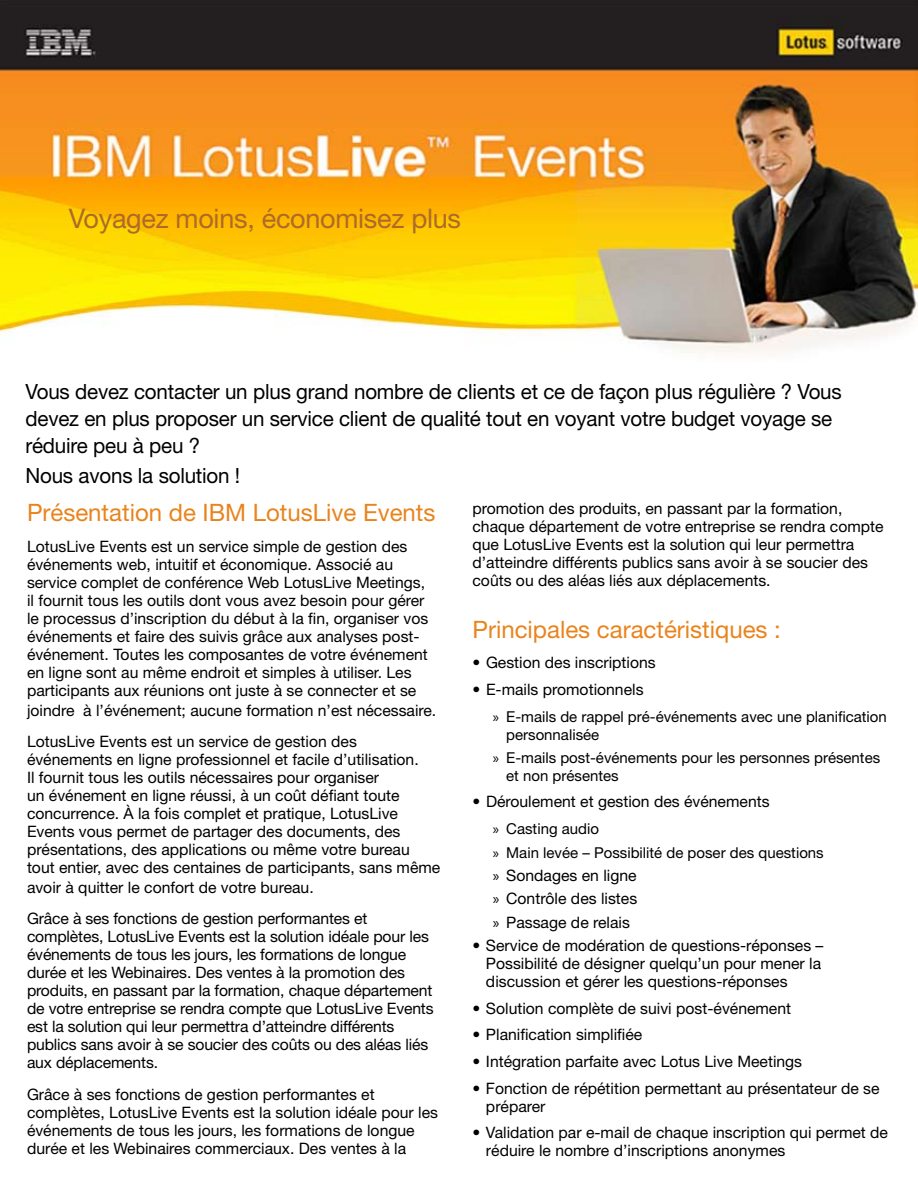
<style>
.page{position:relative;width:918px;height:1188px;background:#fff}
.page>*{position:absolute;margin:0;border:0;box-sizing:border-box;transform-origin:0 0}
.t1{font:27px "Helvetica Neue";letter-spacing:-.01em;color:#ae6a28}
.t2{font:24px "Helvetica Neue";color:#e9841d}
.t3{font:21px/27px "Helvetica Neue";letter-spacing:-.01em;color:#000}
.t4{font:15.75px/18px "Helvetica Neue";color:#000}
.t5{font:15px/18px "Helvetica Neue";color:#000}
.s1{font-family:"Myriad Pro"}
</style>
<div class="page">
<img style="left:0;top:0;width:918px;height:353px">
<h1 class="t1" style="left:69px;top:202px;width:394px">Voyagez moins, économisez plus</h1>
<h3 class="t3" style="left:26px;top:377px;width:818px">Vous devez contacter un plus grand nombre de clients et ce de façon plus régulière ? Vous devez en plus proposer un service client de qualité tout en voyant votre budget voyage se réduire peu à peu ?</h3>
<h3 class="t3" style="left:26px;top:462px;width:216px">Nous avons la solution !</h3>
<h2 class="t2" style="left:27px;top:498px;width:410px">Présentation de IBM LotusLive Events</h2>
<p class="t4" style="left:27px;top:538px;width:403px">LotusLive Events est un service simple de gestion des événements web, intuitif et économique. Associé au service complet de conférence Web LotusLive Meetings, il fournit tous les outils dont vous avez besoin pour gérer le processus d’inscription du début à la fin, organiser vos événements et faire des suivis grâce aux analyses post&shy;événement. Toutes les composantes de votre événement en ligne sont au même endroit et simples à utiliser. Les participants aux réunions ont juste à se connecter et se</p>
<p class="t4" style="left:27px;top:694px;width:411px;line-height:31.5px">joindre à l’événement; aucune formation n’est nécessaire.<br>LotusLive Events est un service de gestion des</p>
<p class="t4" style="left:27px;top:751px;width:415px">événements en ligne professionnel et facile d’utilisation.<br>Il fournit tous les outils nécessaires pour organiser<br>un événement en ligne réussi, à un coût défiant toute concurrence. À la fois complet et pratique, LotusLive Events vous permet de partager des documents, des présentations, des applications ou même votre bureau tout entier, avec des centaines de participants, sans même</p>
<p class="t4" style="left:27px;top:871px;width:342px;line-height:31.5px">avoir à quitter le confort de votre bureau.<br>Grâce à ses fonctions de gestion performantes et</p>
<p class="t4" style="left:27px;top:928px;width:408px">complètes, LotusLive Events est la solution idéale pour les événements de tous les jours, les formations de longue durée et les Webinaires. Des ventes à la promotion des produits, en passant par la formation, chaque département de votre entreprise se rendra compte que LotusLive Events est la solution qui leur permettra d’atteindre différents publics sans avoir à se soucier des coûts ou des aléas liés aux déplacements.</p>
<p class="t4" style="left:27px;top:1085px;width:413px">Grâce à ses fonctions de gestion performantes et complètes, LotusLive Events est la solution idéale pour les événements de tous les jours, les formations de longue durée et les Webinaires commerciaux. Des ventes à la</p>
<p class="t4" style="left:473px;top:499px;width:413px">promotion des produits, en passant par la formation, chaque département de votre entreprise se rendra compte que LotusLive Events est la solution qui leur permettra d’atteindre différents publics sans avoir à se soucier des coûts ou des aléas liés aux déplacements.</p>
<h2 class="t2" style="left:472px;top:615px;width:310px">Principales caractéristiques :</h2>
<p class="t4" style="left:473px;top:654px;width:185px">• Gestion des inscriptions</p>
<p class="t4" style="left:473px;top:680px;width:173px">• E-mails promotionnels</p>
<p class="t5" style="left:506px;top:707px;width:382px;text-indent:-14px"><span class="s1">»</span> E-mails de rappel pré-événements avec une planification personnalisée</p>
<p class="t5" style="left:506px;top:749px;width:375px;text-indent:-14px"><span class="s1">»</span> E-mails post-événements pour les personnes présentes et non présentes</p>
<p class="t4" style="left:473px;top:793px;width:299px">• Déroulement et gestion des événements</p>
<p class="t5" style="left:493px;top:817px;width:333px;line-height:23.4px"><span class="s1">»</span> Casting audio<br><span class="s1">»</span> Main levée – Possibilité de poser des questions</p>
<p class="t4" style="left:493px;top:863px;width:146px;line-height:23.4px;text-align:justify"><span class="s1">»</span> Sondages en ligne <span class="s1">»</span> Contrôle des listes <span class="s1">»</span> Passage de relais</p>
<p class="t4" style="left:486px;top:936px;width:339px;text-indent:-13px">• Service de modération de questions-réponses –<br>Possibilité de désigner quelqu’un pour mener la discussion et gérer les questions-réponses</p>
<p class="t4" style="left:472px;top:999px;width:320px">• Solution complète de suivi post-événement</p>
<p class="t4" style="left:472px;top:1026px;width:171px">• Planification simplifiée</p>
<p class="t4" style="left:472px;top:1052px;width:331px">• Intégration parfaite avec Lotus Live Meetings</p>
<p class="t4" style="left:486px;top:1079px;width:395px;text-indent:-13px">• Fonction de répétition permettant au présentateur de se préparer</p>
<p class="t4" style="left:486px;top:1123px;width:404px;text-indent:-13px">• Validation par e-mail de chaque inscription qui permet de réduire le nombre d’inscriptions anonymes</p>
</div>
